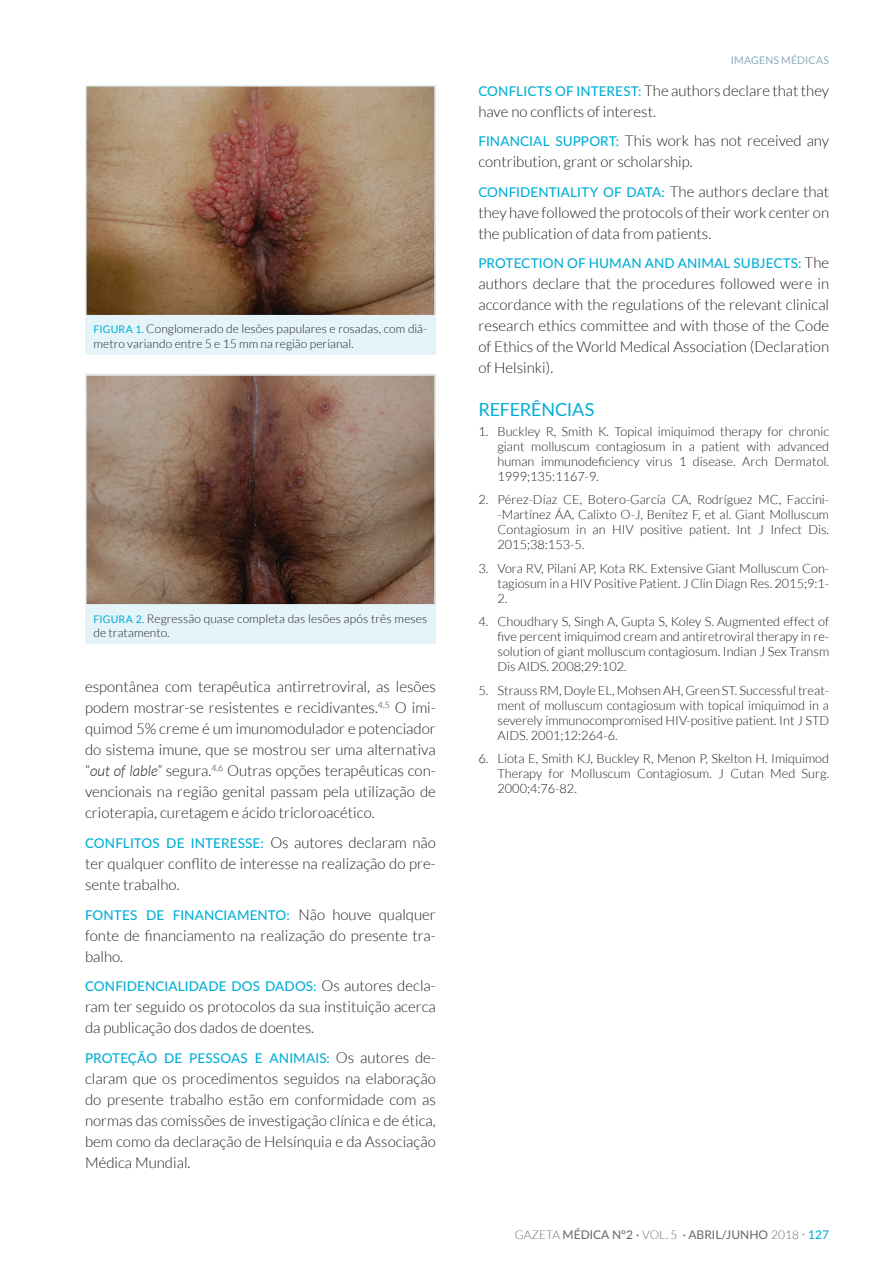
<style>
.page{position:relative;width:893px;height:1263px;background:#fff}
.page>*{position:absolute;margin:0;border:0;box-sizing:border-box;transform-origin:0 0}
.t1{font:18px "Lato";letter-spacing:-.015em;color:#00aed5}
.t2{font:300 15px/21px "Lato";color:#231f20}
.t3{font:500 13.5px "Lato";letter-spacing:.01em;color:#00aed5}
.t4{font:300 12.75px/15px "Lato";color:#231f20;text-align:justify}
.t5{font:300 12px/14.4px "Lato";letter-spacing:.005em;color:#231f20}
.t6{font:500 12px "Lato";color:#6c6d70}
.t7{font:10.5px "Lato";letter-spacing:.02em;color:#8aacbc}
.s1{font-weight:400;font-size:10.5px;color:#00aed5}
.s2{font-style:italic}
.s3{font-weight:300;font-size:15px;color:#231f20}
.s4{font-weight:500;font-size:13.5px;color:#00aed5}
.s5{font-weight:300}
.s6{font-weight:300;font-size:15px}
.s7{color:#00aed5}
</style>
<div class="page">
<img style="left:88px;top:377px;width:345px;height:226px">
<div style="left:85px;top:374px;width:351px;height:232px;border:2px solid #e4f4f9"></div>
<div style="left:85px;top:316px;width:351px;height:39px;background:#e4f4f9"></div>
<div style="left:85px;top:606px;width:351px;height:38px;background:#e4f4f9"></div>
<img style="left:88px;top:88px;width:345px;height:225px">
<div style="left:85px;top:85px;width:351px;height:231px;border:2px solid #e4f4f9"></div>
<p class="t5" style="left:94px;top:322px;width:335px"><span class="s1">FIGURA 1.</span> Conglomerado de lesões papulares e rosadas, com diâ&shy;metro variando entre 5 e 15 mm na região perianal.</p>
<p class="t5" style="left:94px;top:611px;width:335px"><span class="s1">FIGURA 2.</span> Regressão quase completa das lesões após três meses de tratamento.</p>
<p class="t2" style="left:85px;top:677px;width:352px;text-align:justify">espontânea com terapêutica antirretroviral, as lesões podem mostrar-se resistentes e recidivantes.<sup>4,5</sup> O imi&shy;quimod 5% creme é um imunomodulador e potenciador do sistema imune, que se mostrou ser uma alternativa “<span class="s2">out of lable”</span> segura.<sup>4,6</sup> Outras opções terapêuticas con&shy;vencionais na região genital passam pela utilização de crioterapia, curetagem e ácido tricloroacético.</p>
<p class="t3" style="left:85px;top:833px;width:352px">CONFLITOS DE INTERESSE: <span class="s3">Os autores declaram não</span></p>
<p class="t2" style="left:85px;top:853px;width:352px">ter qualquer conflito de interesse na realização do pre&shy;sente trabalho.</p>
<p class="t3" style="left:85px;top:905px;width:352px">FONTES DE FINANCIAMENTO: <span class="s3">Não houve qualquer</span></p>
<p class="t2" style="left:85px;top:925px;width:352px">fonte de financiamento na realização do presente tra&shy;balho.</p>
<p class="t3" style="left:85px;top:976px;width:352px">CONFIDENCIALIDADE DOS DADOS: <span class="s3">Os autores decla-</span></p>
<p class="t2" style="left:85px;top:996px;width:352px">ram ter seguido os protocolos da sua instituição acerca da publicação dos dados de doentes.</p>
<p class="t3" style="left:85px;top:1048px;width:352px">PROTEÇÃO DE PESSOAS E ANIMAIS: <span class="s3">Os autores de-</span></p>
<p class="t2" style="left:85px;top:1068px;width:352px;text-align:justify">claram que os procedimentos seguidos na elaboração do presente trabalho estão em conformidade com as normas das comissões de investigação clínica e de ética, bem como da declaração de Helsínquia e da Associação Médica Mundial.</p>
<p class="t7" style="left:731px;top:54px;width:100px">IMAGENS MÉDICAS</p>
<p class="t2" style="left:478px;top:80px;width:352px"><span class="s4">CONFLICTS OF INTEREST:</span> The authors declare that they have no conflicts of interest.</p>
<p class="t2" style="left:478px;top:131px;width:352px"><span class="s4">FINANCIAL SUPPORT:</span> This work has not received any contribution, grant or scholarship.</p>
<p class="t3" style="left:478px;top:182px;width:352px">CONFIDENTIALITY OF DATA: <span class="s3">The authors declare that</span></p>
<p class="t2" style="left:478px;top:202px;width:352px">they have followed the protocols of their work center on the publication of data from patients.</p>
<p class="t3" style="left:478px;top:254px;width:352px">PROTECTION OF HUMAN AND ANIMAL SUBJECTS: <span class="s3">The</span></p>
<p class="t2" style="left:478px;top:274px;width:352px;text-align:justify">authors declare that the procedures followed were in accordance with the regulations of the relevant clinical research ethics committee and with those of the Code of Ethics of the World Medical Association (Declaration of Helsinki).</p>
<p class="t1" style="left:478px;top:400px;width:117px">REFERÊNCIAS</p>
<p class="t4" style="left:497px;top:424px;width:333px;text-indent:-19px">1. Buckley R, Smith K. Topical imiquimod therapy for chronic giant molluscum contagiosum in a patient with advanced human immunodeficiency virus 1 disease. Arch Dermatol.<br>1999;135:1167-9.</p>
<p class="t4" style="left:497px;top:492px;width:333px;text-indent:-19px">2. Pérez-Díaz CE, Botero-García CA, Rodríguez MC, Faccini--Martínez ÁA, Calixto O-J, Benítez F, et al. Giant Molluscum Contagiosum in an HIV positive patient. Int J Infect Dis.<br>2015;38:153-5.</p>
<p class="t4" style="left:497px;top:560px;width:333px;text-indent:-19px">3. Vora RV, Pilani AP, Kota RK. Extensive Giant Molluscum Con&shy;tagiosum in a HIV Positive Patient. J Clin Diagn Res. 2015;9:1- 2.</p>
<p class="t4" style="left:497px;top:614px;width:333px;text-indent:-19px">4. Choudhary S, Singh A, Gupta S, Koley S. Augmented effect of five percent imiquimod cream and antiretroviral therapy in re&shy;solution of giant molluscum contagiosum. Indian J Sex Transm Dis AIDS. 2008;29:102.</p>
<p class="t4" style="left:497px;top:682px;width:333px;text-indent:-19px">5. Strauss RM, Doyle EL, Mohsen AH, Green ST. Successful treat&shy;ment of molluscum contagiosum with topical imiquimod in a severely immunocompromised HIV-positive patient. Int J STD AIDS. 2001;12:264-6.</p>
<p class="t4" style="left:497px;top:751px;width:333px;text-indent:-19px">6. Liota E, Smith KJ, Buckley R, Menon P, Skelton H. Imiquimod Therapy for Molluscum Contagiosum. J Cutan Med Surg.<br>2000;4:76-82.</p>
<p class="t6" style="left:515px;top:1226px;width:316px"><span class="s5">GAZETA</span> MÉDICA Nº2 · <span class="s5">VOL. 5</span> · ABRIL/JUNHO <span class="s5">2018</span> <span class="s6">·</span> <span class="s7">127</span></p>
</div>
